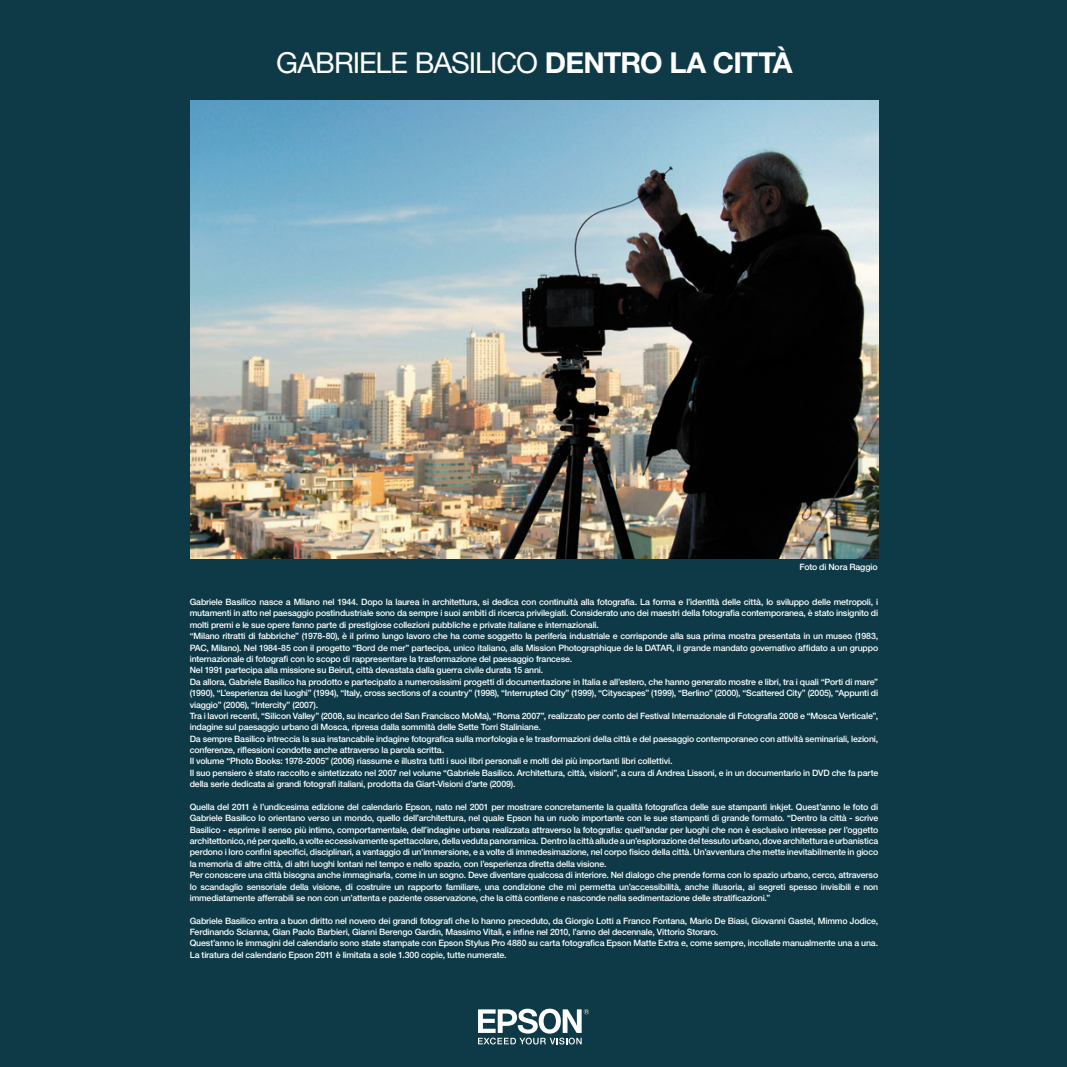
<style>
.page{position:relative;width:1067px;height:1067px;background:#0e3a47}
.page>*{position:absolute;margin:0;border:0;box-sizing:border-box;transform-origin:0 0}
.t1{font:28.88px "Helvetica Neue LT";letter-spacing:-.035em;color:#fff}
.t2{font:9.62px "Helvetica Neue LT";letter-spacing:-.08em;color:#fff}
.t3{font:500 8.75px/11.4px "Helvetica Neue LT Std";letter-spacing:-.02em;color:#fff}
.s1{font-weight:700}
</style>
<div class="page">
<img style="left:191px;top:101px;width:687px;height:457px">
<svg style="left:478px;top:1008px;width:111px;height:36px"></svg>
<h1 class="t1" style="left:276px;top:45px;width:518px">GABRIELE BASILICO <span class="s1">DENTRO LA CITTÀ</span></h1>
<p class="t3" style="left:799px;top:560px;width:79px">Foto di Nora Raggio</p>
<p class="t3" style="left:190px;top:596px;width:690px">Gabriele Basilico nasce a Milano nel 1944. Dopo la laurea in architettura, si dedica con continuità alla fotografia. La forma e l’identità delle città, lo sviluppo delle metropoli, i mutamenti in atto nel paesaggio postindustriale sono da sempre i suoi ambiti di ricerca privilegiati. Considerato uno dei maestri della fotografia contemporanea, è stato insignito di molti premi e le sue opere fanno parte di prestigiose collezioni pubbliche e private italiane e internazionali.<br>“Milano ritratti di fabbriche” (1978-80), è il primo lungo lavoro che ha come soggetto la periferia industriale e corrisponde alla sua prima mostra presentata in un museo (1983, PAC, Milano). Nel 1984-85 con il progetto “Bord de mer” partecipa, unico italiano, alla Mission Photographique de la DATAR, il grande mandato governativo affidato a un gruppo internazionale di fotografi con lo scopo di rappresentare la trasformazione del paesaggio francese.<br>Nel 1991 partecipa alla missione su Beirut, città devastata dalla guerra civile durata 15 anni.<br>Da allora, Gabriele Basilico ha prodotto e partecipato a numerosissimi progetti di documentazione in Italia e all’estero, che hanno generato mostre e libri, tra i quali “Porti di mare” (1990), “L’esperienza dei luoghi” (1994), “Italy, cross sections of a country” (1998), “Interrupted City” (1999), “Cityscapes” (1999), “Berlino” (2000), “Scattered City” (2005), “Appunti di viaggio” (2006), “Intercity” (2007).<br>Tra i lavori recenti, “Silicon Valley” (2008, su incarico del San Francisco MoMa), “Roma 2007”, realizzato per conto del Festival Internazionale di Fotografia 2008 e “Mosca Verticale”, indagine sul paesaggio urbano di Mosca, ripresa dalla sommità delle Sette Torri Staliniane.<br>Da sempre Basilico intreccia la sua instancabile indagine fotografica sulla morfologia e le trasformazioni della città e del paesaggio contemporaneo con attività seminariali, lezioni, conferenze, riflessioni condotte anche attraverso la parola scritta.<br>Il volume “Photo Books: 1978-2005” (2006) riassume e illustra tutti i suoi libri personali e molti dei più importanti libri collettivi.<br>Il suo pensiero è stato raccolto e sintetizzato nel 2007 nel volume “Gabriele Basilico. Architettura, città, visioni”, a cura di Andrea Lissoni, e in un documentario in DVD che fa parte della serie dedicata ai grandi fotografi italiani, prodotta da Giart-Visioni d’arte (2009).</p>
<p class="t3" style="left:190px;top:801px;width:690px">Quella del 2011 è l’undicesima edizione del calendario Epson, nato nel 2001 per mostrare concretamente la qualità fotografica delle sue stampanti inkjet. Quest’anno le foto di Gabriele Basilico lo orientano verso un mondo, quello dell’architettura, nel quale Epson ha un ruolo importante con le sue stampanti di grande formato. “Dentro la città - scrive Basilico - esprime il senso più intimo, comportamentale, dell’indagine urbana realizzata attraverso la fotografia: quell’andar per luoghi che non è esclusivo interesse per l’oggetto architettonico, né per quello, a volte eccessivamente spettacolare, della veduta panoramica. Dentro la città allude a un’esplorazione del tessuto urbano, dove architettura e urbanistica perdono i loro confini specifici, disciplinari, a vantaggio di un’immersione, e a volte di immedesimazione, nel corpo fisico della città. Un’avventura che mette inevitabilmente in gioco la memoria di altre città, di altri luoghi lontani nel tempo e nello spazio, con l’esperienza diretta della visione.<br>Per conoscere una città bisogna anche immaginarla, come in un sogno. Deve diventare qualcosa di interiore. Nel dialogo che prende forma con lo spazio urbano, cerco, attraverso lo scandaglio sensoriale della visione, di costruire un rapporto familiare, una condizione che mi permetta un’accessibilità, anche illusoria, ai segreti spesso invisibili e non immediatamente afferrabili se non con un’attenta e paziente osservazione, che la città contiene e nasconde nella sedimentazione delle stratificazioni.”</p>
<p class="t3" style="left:190px;top:914px;width:690px">Gabriele Basilico entra a buon diritto nel novero dei grandi fotografi che lo hanno preceduto, da Giorgio Lotti a Franco Fontana, Mario De Biasi, Giovanni Gastel, Mimmo Jodice, Ferdinando Scianna, Gian Paolo Barbieri, Gianni Berengo Gardin, Massimo Vitali, e infine nel 2010, l’anno del decennale, Vittorio Storaro.<br>Quest’anno le immagini del calendario sono state stampate con Epson Stylus Pro 4880 su carta fotografica Epson Matte Extra e, come sempre, incollate manualmente una a una.<br>La tiratura del calendario Epson 2011 è limitata a sole 1.300 copie, tutte numerate.</p>
<p class="t2" style="left:193px;top:869px;width:7px">5</p>
<p class="t2" style="left:229px;top:869px;width:7px">6</p>
<p class="t2" style="left:264px;top:869px;width:7px">7</p>
<p class="t2" style="left:300px;top:869px;width:7px">8</p>
<p class="t2" style="left:336px;top:869px;width:7px">9</p>
<p class="t2" style="left:370px;top:869px;width:11px">10</p>
<p class="t2" style="left:406px;top:869px;width:11px">11</p>
<p class="t2" style="left:441px;top:869px;width:11px">12</p>
<p class="t2" style="left:477px;top:869px;width:11px">13</p>
<p class="t2" style="left:513px;top:869px;width:11px">14</p>
<p class="t2" style="left:549px;top:869px;width:11px">15</p>
<p class="t2" style="left:584px;top:869px;width:11px">16</p>
<p class="t2" style="left:620px;top:869px;width:11px">17</p>
<p class="t2" style="left:656px;top:869px;width:11px">18</p>
<p class="t2" style="left:692px;top:869px;width:11px">19</p>
<p class="t2" style="left:728px;top:869px;width:12px">20</p>
<p class="t2" style="left:763px;top:869px;width:12px">21</p>
<p class="t2" style="left:799px;top:869px;width:12px">22</p>
<p class="t2" style="left:835px;top:869px;width:12px">23</p>
<p class="t2" style="left:871px;top:869px;width:12px">24</p>
<p class="t2" style="left:192px;top:880px;width:8px">S</p>
<p class="t2" style="left:228px;top:880px;width:8px">D</p>
<p class="t2" style="left:264px;top:880px;width:7px">L</p>
<p class="t2" style="left:299px;top:880px;width:10px">M</p>
<p class="t2" style="left:335px;top:880px;width:10px">M</p>
<p class="t2" style="left:371px;top:880px;width:9px">G</p>
<p class="t2" style="left:407px;top:880px;width:7px">V</p>
<p class="t2" style="left:443px;top:880px;width:8px">S</p>
<p class="t2" style="left:479px;top:880px;width:8px">D</p>
<p class="t2" style="left:515px;top:880px;width:7px">L</p>
<p class="t2" style="left:549px;top:880px;width:10px">M</p>
<p class="t2" style="left:585px;top:880px;width:10px">M</p>
<p class="t2" style="left:622px;top:880px;width:9px">G</p>
<p class="t2" style="left:658px;top:880px;width:7px">V</p>
<p class="t2" style="left:694px;top:880px;width:8px">S</p>
<p class="t2" style="left:729px;top:880px;width:8px">D</p>
<p class="t2" style="left:766px;top:880px;width:7px">L</p>
<p class="t2" style="left:800px;top:880px;width:10px">M</p>
<p class="t2" style="left:836px;top:880px;width:10px">M</p>
<p class="t2" style="left:872px;top:880px;width:9px">G</p>
</div>
